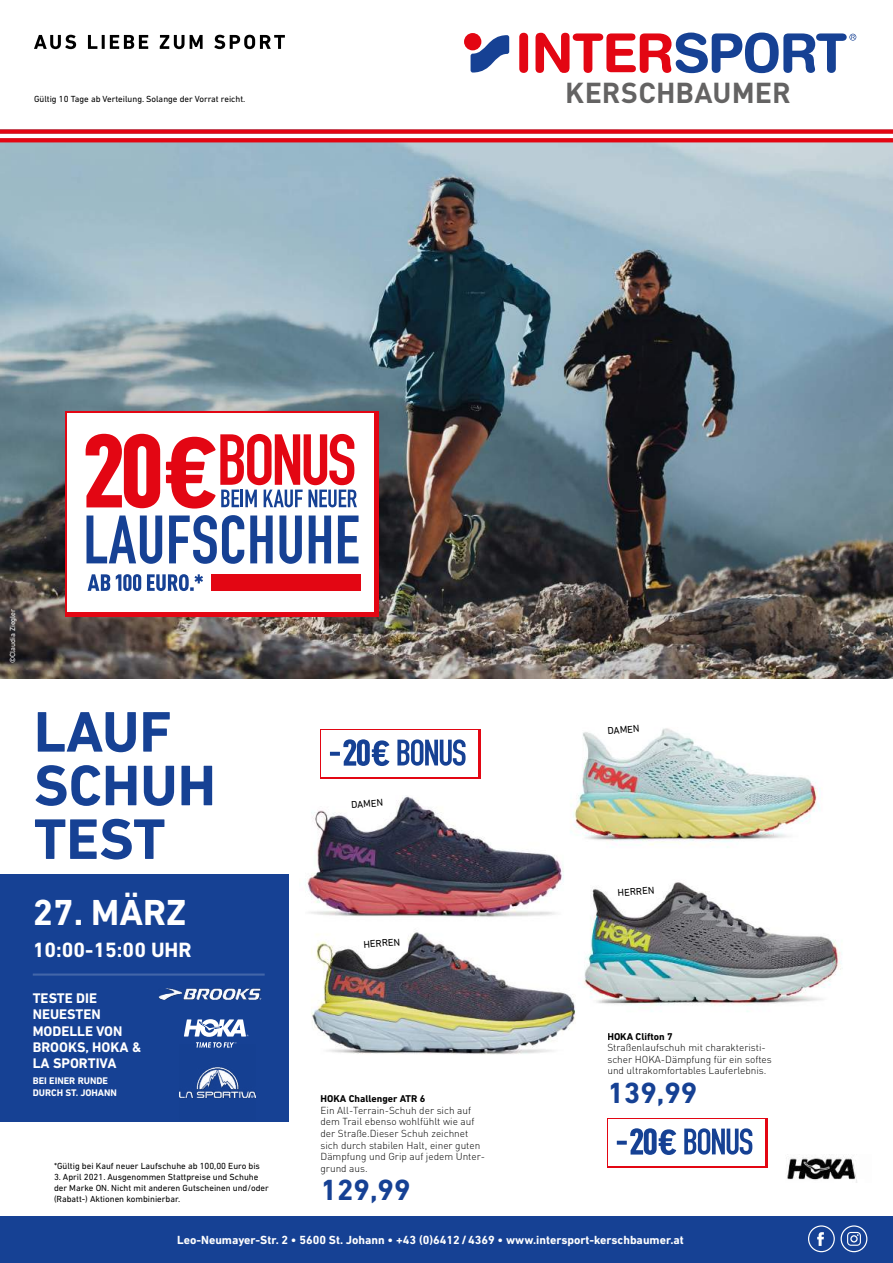
<style>
.page{position:relative;width:893px;height:1263px;background:#fff}
.page>*{position:absolute;margin:0;border:0;box-sizing:border-box;transform-origin:0 0}
.t1{font:700 58.05px/53.7px "DIN Next LT Pro";color:#164194}
.t2{font:700 36.9px "DIN Next LT Pro";color:#fff}
.t3{font:700 29.7px "DIN Next LT Pro";color:#164194}
.t4{font:700 28.5px "DIN Pro";letter-spacing:.005em;color:#646363}
.t5{font:700 21px "DIN Next LT Pro";color:#fff}
.t6{font:700 14.25px/16.4px "DIN Next LT Pro";color:#fff}
.t7{font:700 12px "DIN Next LT Pro";color:#fff}
.t8{font:300 10.05px/11.6px "DIN Pro";color:#000}
.t9{font:700 10.05px "DIN Next LT Pro";color:#000}
.t10{font:10.05px "DIN Next LT Pro";color:#000}
.t11{font:700 9.75px/11.7px "DIN Next LT Pro";color:#fff}
.t12{font:9px/10.8px "DIN Next LT Pro";color:#000}
.t13{font:7.5px "DIN Next LT Pro";color:#fff}
</style>
<div class="page">
<img style="left:0;top:142px;width:893px;height:536px">
<div style="left:0;top:1217px;width:893px;height:46px;background:#164194"></div>
<div style="left:519px;top:33px;width:9px;height:40px;background:#e30613;border-radius:4px"></div>
<svg style="left:535px;top:33px;width:321px;height:40px"></svg>
<div style="left:464px;top:33px;width:17px;height:17px;background:#e30613;border-radius:50%"></div>
<svg style="left:471px;top:35px;width:38px;height:38px"></svg>
<svg style="left:0;top:138px;width:893px;height:4px;background:#e10c19"></svg>
<div style="left:0;top:129px;width:893px;height:5px;background:#e30613"></div>
<svg style="left:34px;top:35px;width:251px;height:14px"></svg>
<svg style="left:808px;top:1225px;width:27px;height:27px"></svg>
<svg style="left:841px;top:1225px;width:26px;height:27px"></svg>
<img style="left:578px;top:728px;width:244px;height:120px">
<img style="left:607px;top:882px;width:234px;height:130px">
<img style="left:305px;top:795px;width:273px;height:91px">
<img style="left:308px;top:886px;width:299px;height:169px">
<div style="left:65px;top:411px;width:313px;height:206px;background:#e30613"></div>
<div style="left:67px;top:413px;width:307px;height:199px;background:#fff"></div>
<div style="left:212px;top:574px;width:149px;height:17px;background:#e30613"></div>
<svg style="left:86px;top:434px;width:74px;height:74px"></svg>
<svg style="left:166px;top:434px;width:191px;height:74px"></svg>
<svg style="left:87px;top:515px;width:75px;height:49px"></svg>
<svg style="left:169px;top:515px;width:75px;height:49px"></svg>
<svg style="left:250px;top:515px;width:23px;height:48px"></svg>
<svg style="left:279px;top:515px;width:23px;height:49px"></svg>
<svg style="left:309px;top:515px;width:22px;height:48px"></svg>
<svg style="left:338px;top:515px;width:21px;height:48px"></svg>
<svg style="left:88px;top:574px;width:115px;height:17px"></svg>
<div style="left:607px;top:1118px;width:161px;height:50px;background:linear-gradient(to right,#e30613,#e30613)"></div>
<div style="left:608px;top:1119px;width:157px;height:46px;background:#fff"></div>
<svg style="left:630px;top:1128px;width:46px;height:27px"></svg>
<svg style="left:684px;top:1128px;width:68px;height:26px"></svg>
<svg style="left:617px;top:1141px;width:10px;height:4px"></svg>
<div style="left:321px;top:729px;width:160px;height:50px;background:#e30613"></div>
<div style="left:322px;top:730px;width:156px;height:47px;background:#fff"></div>
<svg style="left:343px;top:739px;width:46px;height:27px"></svg>
<svg style="left:397px;top:739px;width:69px;height:27px"></svg>
<svg style="left:330px;top:752px;width:10px;height:4px"></svg>
<div style="left:0;top:874px;width:289px;height:247px;background:#164194"></div>
<img style="left:158px;top:989px;width:104px;height:10px">
<hr style="left:33px;top:973px;width:232px;height:2px;background:#fff">
<img style="left:179px;top:1067px;width:77px;height:32px">
<svg style="left:184px;top:1019px;width:64px;height:29px"></svg>
<img style="left:755px;top:1154px;width:102px;height:28px">
<p class="t12" style="left:34px;top:93px;width:213px">Gültig 10 Tage ab Verteilung. Solange der Vorrat reicht.</p>
<h3 class="t4" style="left:565px;top:69px;width:227px">KERSCHBAUMER</h3>
<p class="t13" style="left:8px;top:663px;width:56px;rotate:-90deg">©Claudia Ziegler</p>
<h1 class="t1" style="left:34px;top:705px;width:183px">LAUF<br>SCHUH<br>TEST</h1>
<h2 class="t2" style="left:33px;top:891px;width:155px">27. MÄRZ</h2>
<h3 class="t5" style="left:33px;top:938px;width:160px">10:00-15:00 UHR</h3>
<h3 class="t6" style="left:33px;top:990px;width:110px">TESTE DIE<br>NEUESTEN<br>MODELLE VON<br>BROOKS, HOKA &amp;<br>LA SPORTIVA</h3>
<p class="t11" style="left:33px;top:1075px;width:86px">BEI EINER RUNDE<br>DURCH ST. JOHANN</p>
<p class="t12" style="left:54px;top:1161px;width:208px">*Gültig bei Kauf neuer Laufschuhe ab 100,00 Euro bis</p>
<p class="t12" style="left:54px;top:1171px;width:216px">3. April 2021. Ausgenommen Stattpreise und Schuhe der Marke ON. Nicht mit anderen Gutscheinen und/oder (Rabatt-) Aktionen kombinierbar.</p>
<p class="t10" style="left:351px;top:799px;width:34px;rotate:-4deg">DAMEN</p>
<p class="t10" style="left:363px;top:938px;width:38px;rotate:-4deg">HERREN</p>
<p class="t9" style="left:321px;top:1093px;width:106px">HOKA Challenger ATR 6</p>
<p class="t8" style="left:321px;top:1104px;width:166px">Ein All-Terrain-Schuh der sich auf dem Trail ebenso wohlfühlt wie auf der Straße.Dieser Schuh zeichnet sich durch stabilen Halt, einer guten<br>Dämpfung und Grip auf jedem Unter&shy;grund aus.</p>
<h3 class="t3" style="left:321px;top:1172px;width:92px">129,99</h3>
<p class="t10" style="left:607px;top:725px;width:34px;rotate:-4deg">DAMEN</p>
<p class="t10" style="left:617px;top:887px;width:38px;rotate:-4deg">HERREN</p>
<p class="t9" style="left:607px;top:1030px;width:67px">HOKA Clifton 7</p>
<p class="t8" style="left:607px;top:1041px;width:166px">Straßenlaufschuh mit charakteristi&shy;scher HOKA-Dämpfung für ein softes und ultrakomfortables Lauferlebnis.</p>
<h3 class="t3" style="left:607px;top:1075px;width:92px">139,99</h3>
<p class="t7" style="left:177px;top:1232px;width:508px">Leo-Neumayer-Str. 2 • 5600 St. Johann • +43 (0)6412/4369 • www.intersport-kerschbaumer.at</p>
</div>
